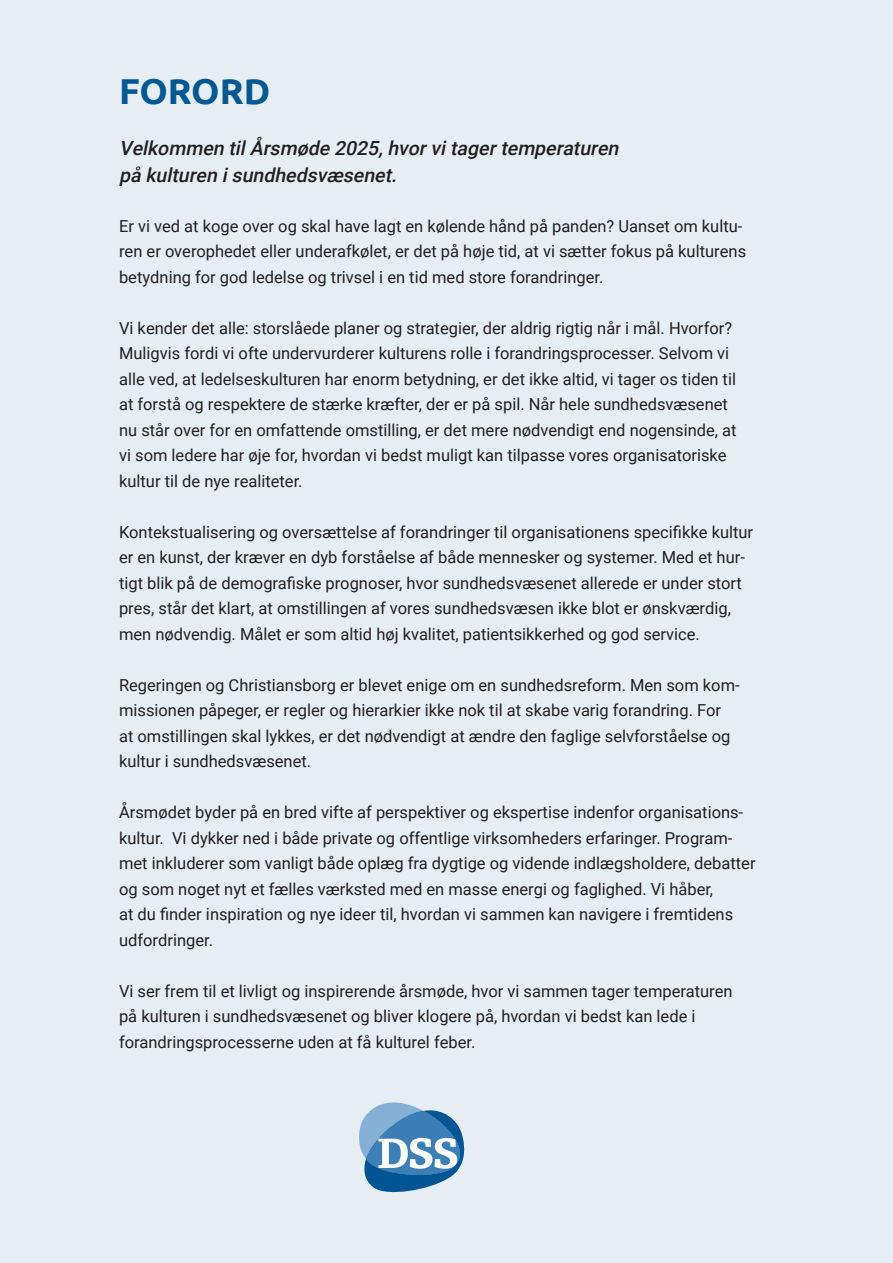
<style>
.page{position:relative;width:893px;height:1263px;background:#e6eef4}
.page>*{position:absolute;margin:0;border:0;box-sizing:border-box;transform-origin:0 0}
.t1{font:700 36px "Ubuntu";color:#015893}
.t2{font:italic 500 19.5px/27px "Roboto";color:#231f20}
.t3{font:16.5px/25.5px "Roboto";color:#231f20}
</style>
<div class="page">
<svg style="left:359px;top:1102px;width:106px;height:91px"></svg>
<h1 class="t1" style="left:119px;top:70px;width:153px">FORORD</h1>
<p class="t2" style="left:119px;top:134px;width:506px">Velkommen tilÅrsmøde 2025,hvorvitagertemperaturen på kulturen isundhedsvæsenet.</p>
<p class="t3" style="left:119px;top:213px;width:629px">Er vi ved at koge over og skal have lagt en kølende hånd på panden? Uanset om kultu&shy;ren er overophedet eller underafkølet, er det på høje tid, at vi sætter fokus på kulturens betydning for god ledelse og trivsel i en tid med store forandringer.</p>
<p class="t3" style="left:119px;top:315px;width:619px">Vi kender det alle: storslåede planer og strategier, der aldrig rigtig når i mål. Hvorfor?<br>Muligvis fordi vi ofte undervurderer kulturens rolle i forandringsprocesser. Selvom vi alle ved, at ledelseskulturen har enorm betydning, er det ikke altid, vi tager os tiden til at forstå og respektere de stærke kræfter, der er på spil. Når hele sundhedsvæsenet nu står over for en omfattende omstilling, er det mere nødvendigt end nogensinde, at vi som ledere har øje for, hvordan vi bedst muligt kan tilpasse vores organisatoriske kultur til de nye realiteter.</p>
<p class="t3" style="left:119px;top:519px;width:636px">Kontekstualisering og oversættelse af forandringer til organisationens specifikke kultur er en kunst, der kræver en dyb forståelse af både mennesker og systemer. Med et hur&shy;tigt blik på de demografiske prognoser, hvor sundhedsvæsenet allerede er under stort pres, står det klart, at omstillingen af vores sundhedsvæsen ikke blot er ønskværdig, men nødvendig. Målet er som altid høj kvalitet, patientsikkerhed og god service.</p>
<p class="t3" style="left:119px;top:672px;width:622px">Regeringen og Christiansborg er blevet enige om en sundhedsreform. Men som kom&shy;missionen påpeger, er regler og hierarkier ikke nok til at skabe varig forandring. For<br>at omstillingen skal lykkes, er det nødvendigt at ændre den faglige selvforståelse og kultur i sundhedsvæsenet.</p>
<p class="t3" style="left:119px;top:799px;width:638px">Årsmødet byder på en bred vifte af perspektiver og ekspertise indenfor organisations&shy;kultur. Vi dykker ned i både private og offentlige virksomheders erfaringer. Program&shy;met inkluderer som vanligt både oplæg fra dygtige og vidende indlægsholdere, debatter og som noget nyt et fælles værksted med en masse energi og faglighed. Vi håber,<br>at du finder inspiration og nye ideer til, hvordan vi sammen kan navigere i fremtidens udfordringer.</p>
<p class="t3" style="left:119px;top:978px;width:615px">Vi ser frem til et livligt og inspirerende årsmøde, hvor vi sammen tager temperaturen på kulturen i sundhedsvæsenet og bliver klogere på, hvordan vi bedst kan lede i forandringsprocesserne uden at få kulturel feber.</p>
</div>
